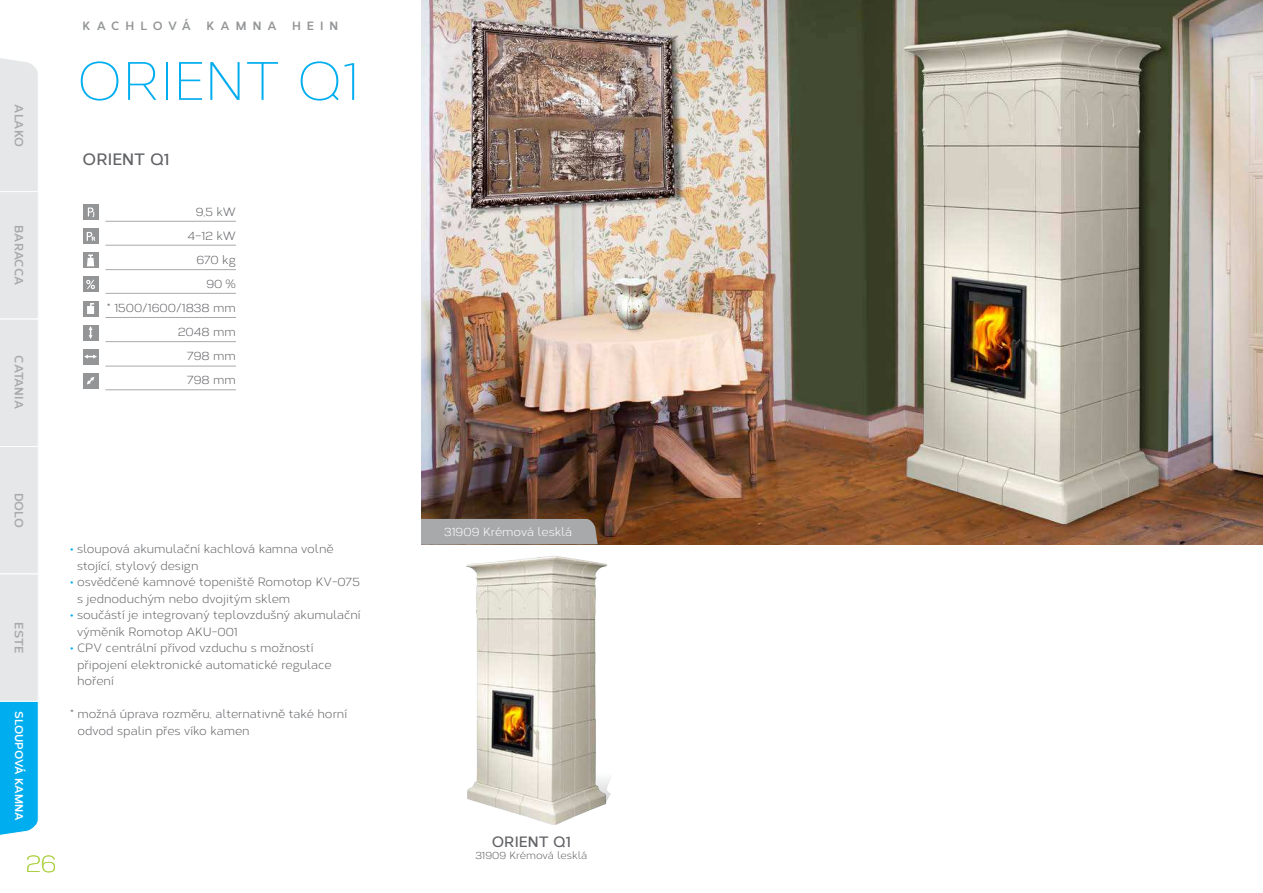
<style>
.page{position:relative;width:1263px;height:893px;background:#fff}
.page>*{position:absolute;margin:0;border:0;box-sizing:border-box;transform-origin:0 0}
.t1{font:300 54px "Corbert";color:#00adef}
.t2{font:300 24px "Corbert";color:#a6ce38}
.t3{font:600 16.5px "Corbert";color:#626366}
.t4{font:600 15px "Corbert";color:#626366}
.t5{font:12px/24px "Corbert";color:#626366}
.t6{font:700 12px "Corbert";color:#a7a9ab}
.t7{font:12px "Corbert";color:#fff}
.t8{font:700 12px "Corbert";letter-spacing:.5em;color:#939597}
.t9{font:700 12px "Corbert";letter-spacing:.46em;color:#939597}
.t10{font:700 11.25px "Corbert";color:#fff}
.t11{font:10.5px "Corbert";color:#626366}
.s1{color:#00adef}
</style>
<div class="page">
<img style="left:421px;top:0;width:842px;height:544px">
<hr style="left:105px;top:221px;width:131px;height:1px;background:#a7a9ab">
<hr style="left:105px;top:245px;width:131px;height:1px;background:#a7a9ab">
<hr style="left:105px;top:269px;width:131px;height:1px;background:#a7a9ab">
<hr style="left:105px;top:293px;width:131px;height:1px;background:#a7a9ab">
<hr style="left:105px;top:317px;width:131px;height:1px;background:#a7a9ab">
<div style="left:83px;top:204px;width:16px;height:16px;background:#939597"></div>
<svg style="left:88px;top:208px;width:6px;height:9px"></svg>
<div style="left:83px;top:228px;width:16px;height:16px;background:#939597"></div>
<svg style="left:87px;top:232px;width:8px;height:9px"></svg>
<div style="left:83px;top:252px;width:16px;height:16px;background:#939597"></div>
<svg style="left:87px;top:254px;width:7px;height:12px"></svg>
<div style="left:83px;top:301px;width:16px;height:15px;background:#939597"></div>
<svg style="left:87px;top:303px;width:7px;height:11px"></svg>
<div style="left:83px;top:276px;width:16px;height:16px;background:#939597"></div>
<svg style="left:86px;top:280px;width:9px;height:9px"></svg>
<div style="left:83px;top:349px;width:16px;height:15px;background:#939597"></div>
<svg style="left:84px;top:355px;width:13px;height:4px"></svg>
<div style="left:83px;top:325px;width:16px;height:15px;background:#939597"></div>
<svg style="left:89px;top:326px;width:4px;height:13px"></svg>
<div style="left:83px;top:373px;width:16px;height:16px;background:#939597"></div>
<svg style="left:87px;top:377px;width:7px;height:7px"></svg>
<div style="left:421px;top:519px;width:177px;height:25px;background:#a7a9ab"></div>
<hr style="left:105px;top:341px;width:131px;height:1px;background:#a7a9ab">
<hr style="left:105px;top:366px;width:131px;height:1px;background:#a7a9ab">
<hr style="left:105px;top:389px;width:131px;height:1px;background:#a7a9ab">
<img style="left:466px;top:556px;width:145px;height:269px">
<svg style="left:0;top:58px;width:39px;height:778px;background:#c1deea"></svg>
<p class="t6" style="left:26px;top:104px;width:44px;rotate:90deg">ALAKO</p>
<p class="t6" style="left:26px;top:225px;width:62px;rotate:90deg">BARACCA</p>
<p class="t6" style="left:26px;top:355px;width:55px;rotate:90deg">CATANIA</p>
<p class="t9" style="left:83px;top:18px;width:110px">KACHLOVÁ</p>
<p class="t8" style="left:207px;top:18px;width:71px">KAMNA</p>
<p class="t8" style="left:292px;top:18px;width:48px">HEIN</p>
<h1 class="t1" style="left:77px;top:60px;width:285px">ORIENT Q1</h1>
<h3 class="t3" style="left:83px;top:150px;width:89px">ORIENT Q1</h3>
<p class="t5" style="left:107px;top:200px;width:131px;text-align:right">9,5 kW<br>4–12 kW<br>670 kg<br>90 %<br>* 1500/1600/1838 mm<br>2048 mm<br>798 mm<br>798 mm</p>
<p class="t6" style="left:26px;top:493px;width:37px;rotate:90deg">DOLO</p>
<p class="t6" style="left:26px;top:622px;width:32px;rotate:90deg">ESTE</p>
<p class="t10" style="left:26px;top:711px;width:112px;rotate:90deg">SLOUPOVÁ KAMNA</p>
<h2 class="t2" style="left:26px;top:854px;width:32px">26</h2>
<p class="t5" style="left:77px;top:541px;width:258px;line-height:16.5px;text-indent:-7px"><span class="s1">•</span> sloupová akumulační kachlová kamna volně stojící, stylový design</p>
<p class="t5" style="left:77px;top:574px;width:284px;line-height:16.5px;text-indent:-7px"><span class="s1">•</span> osvědčené kamnové topeniště Romotop KV-075 s jednoduchým nebo dvojitým sklem</p>
<p class="t5" style="left:77px;top:607px;width:285px;line-height:16.5px;text-indent:-7px"><span class="s1">•</span> součástí je integrovaný teplovzdušný akumulační výměník Romotop AKU-001</p>
<p class="t5" style="left:77px;top:640px;width:256px;line-height:16.5px;text-indent:-7px"><span class="s1">•</span> CPV centrální přívod vzduchu s možností připojení elektronické automatické regulace hoření</p>
<p class="t5" style="left:77px;top:706px;width:271px;line-height:16.5px;text-indent:-7px">* možná úprava rozměru, alternativně také horní odvod spalin přes víko kamen</p>
<p class="t7" style="left:444px;top:525px;width:129px">31909 Krémová lesklá</p>
<p class="t4" style="left:492px;top:833px;width:81px">ORIENT Q1</p>
<p class="t11" style="left:475px;top:850px;width:113px">31909 Krémová lesklá</p>
</div>
